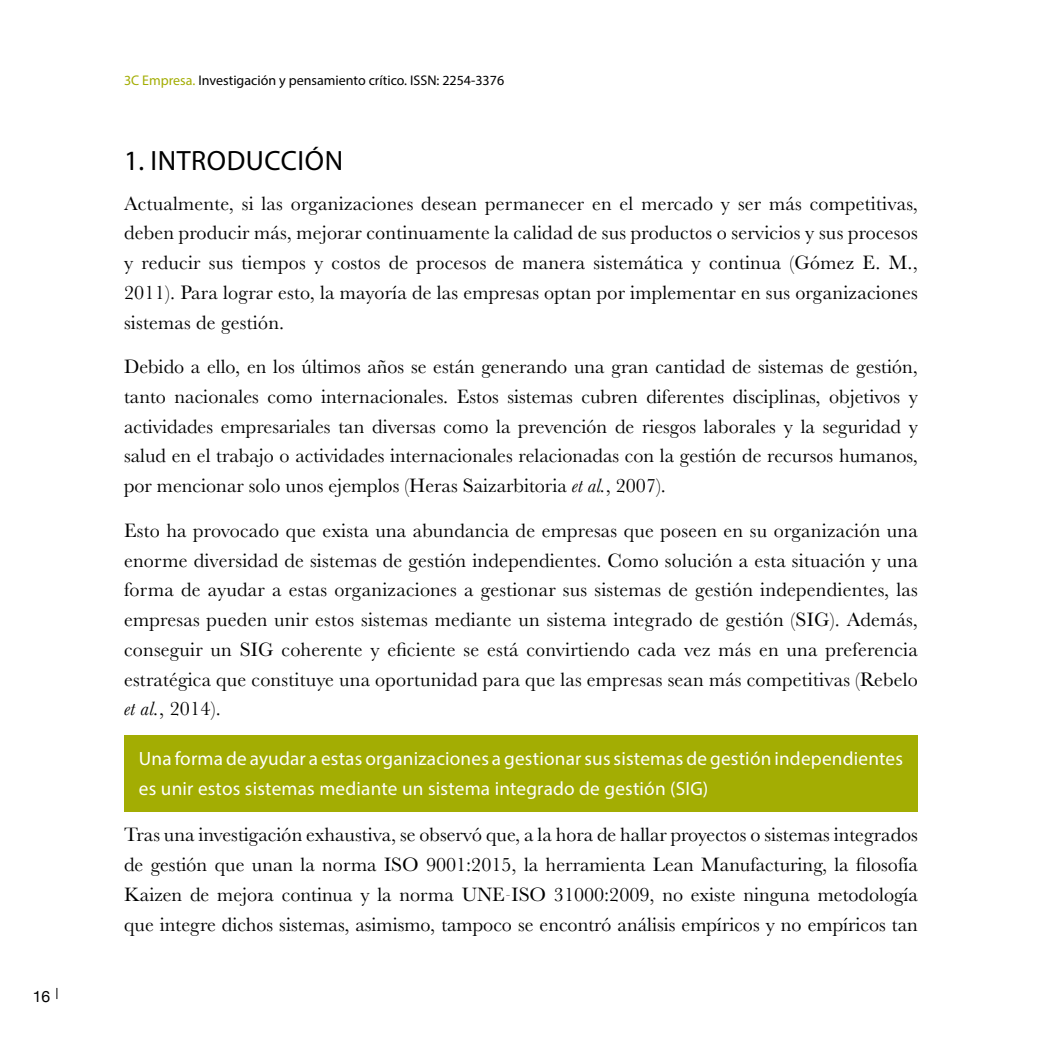
<style>
.page{position:relative;width:1042px;height:1042px;background:#fff}
.page>*{position:absolute;margin:0;border:0;box-sizing:border-box;transform-origin:0 0}
.t1{font:28px "Myriad Pro";letter-spacing:.02em;color:#000}
.t2{font:20.12px/29.8px "Baskerville";color:#000;text-align:justify}
.t3{font:19.25px/29.8px "Myriad Pro";letter-spacing:.01em;color:#fff}
.t4{font:15.75px "Helvetica Neue";color:#000}
.t5{font:14px "Myriad Pro";color:#000}
.s1{color:#a3ad03}
.s2{font-style:italic}
.s3{font-family:"Helvetica Neue";font-weight:200}
</style>
<div class="page">
<div style="left:124px;top:734px;width:794px;height:77px;background:#a3ad03"></div>
<p class="t4" style="left:33px;top:984px;width:19px">16</p>
<p class="t5" style="left:124px;top:72px;width:382px"><span class="s1">3C Empresa.</span> Investigación y pensamiento crítico. ISSN: 2254-3376</p>
<h1 class="t1" style="left:124px;top:143px;width:221px">1. INTRODUCCIÓN</h1>
<p class="t2" style="left:124px;top:188px;width:795px">Actualmente, si las organizaciones desean permanecer en el mercado y ser más competitivas, deben producir más, mejorar continuamente la calidad de sus productos o servicios y sus procesos y reducir sus tiempos y costos de procesos de manera sistemática y continua (Gómez E. M., 2011). Para lograr esto, la mayoría de las empresas optan por implementar en sus organizaciones sistemas de gestión.</p>
<p class="t2" style="left:124px;top:352px;width:795px">Debido a ello, en los últimos años se están generando una gran cantidad de sistemas de gestión, tanto nacionales como internacionales. Estos sistemas cubren diferentes disciplinas, objetivos y actividades empresariales tan diversas como la prevención de riesgos laborales y la seguridad y salud en el trabajo o actividades internacionales relacionadas con la gestión de recursos humanos, por mencionar solo unos ejemplos (Heras Saizarbitoria <span class="s2">et al.</span>, 2007).</p>
<p class="t2" style="left:124px;top:516px;width:795px">Esto ha provocado que exista una abundancia de empresas que poseen en su organización una enorme diversidad de sistemas de gestión independientes. Como solución a esta situación y una forma de ayudar a estas organizaciones a gestionar sus sistemas de gestión independientes, las empresas pueden unir estos sistemas mediante un sistema integrado de gestión (SIG). Además, conseguir un SIG coherente y eficiente se está convirtiendo cada vez más en una preferencia estratégica que constituye una oportunidad para que las empresas sean más competitivas (Rebelo <span class="s2">et al.</span>, 2014).</p>
<p class="t3" style="left:139px;top:744px;width:765px">Una forma de ayudar a estas organizaciones a gestionar sus sistemas de gestión independientes es unir estos sistemas mediante un sistema integrado de gestión (SIG)</p>
<p class="t2" style="left:124px;top:820px;width:795px">Tras una investigación exhaustiva, se observó que, a la hora de hallar proyectos o sistemas integrados de gestión que unan la norma ISO 9001:2015, la herramienta Lean Manufacturing, la filosofía Kaizen de mejora continua y la norma UNE<span class="s3">-</span>ISO 31000:2009, no existe ninguna metodología que integre dichos sistemas, asimismo, tampoco se encontró análisis empíricos y no empíricos tan</p>
</div>
